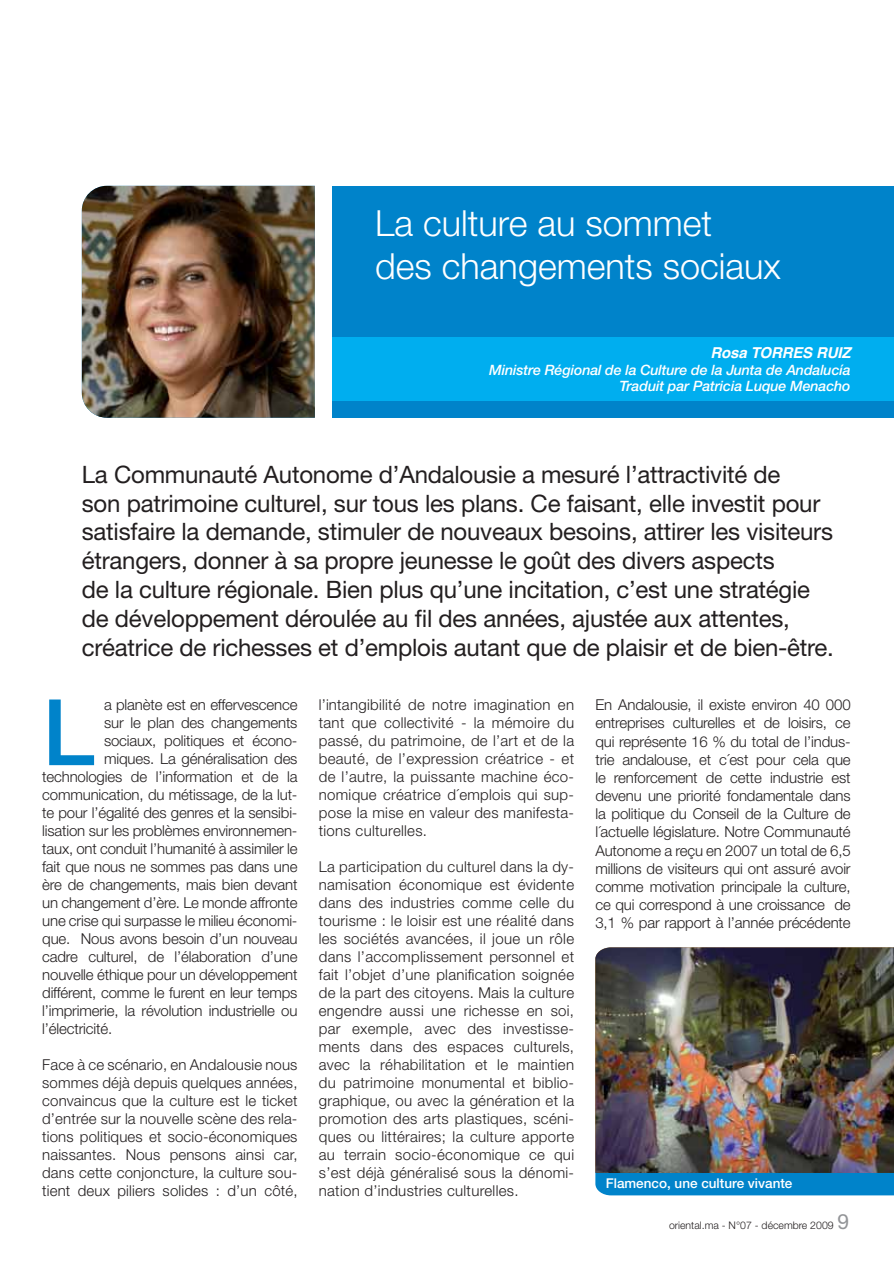
<style>
.page{position:relative;width:894px;height:1264px;background:#fff}
.page>*{position:absolute;margin:0;border:0;box-sizing:border-box;transform-origin:0 0}
.t1{font:500 91.95px "Helvetica Neue";color:#0083ca}
.t2{font:300 36px/43.2px "Helvetica Neue";color:#fff}
.t3{font:24px/28.8px "Helvetica Neue";letter-spacing:-.01em;color:#231f20}
.t4{font:300 15px/18px "Helvetica Neue";letter-spacing:-.01em;color:#231f20;text-align:justify}
.t5{font:italic 700 15px "Helvetica";letter-spacing:-.01em;color:#fff}
.t6{font:italic 500 14.25px/16.5px "Helvetica Neue";letter-spacing:-.01em;color:#fff;text-align:right}
.t7{font:500 13.5px "Helvetica Neue";color:#fff}
.t8{font:300 10.5px "Helvetica Neue";color:#231f20}
.s1{font-weight:400;font-size:21px;color:#939598}
</style>
<div class="page">
<img style="left:82px;top:186px;width:233px;height:232px">
<div style="left:332px;top:186px;width:561px;height:232px;background:#0083ca"></div>
<div style="left:332px;top:337px;width:561px;height:64px;background:#00aeef"></div>
<div style="left:595px;top:1172px;width:298px;height:23px;background:#0083ca"></div>
<img style="left:595px;top:947px;width:298px;height:225px">
<h2 class="t2" style="left:375px;top:206px;width:407px">La culture au sommet<br>des changements sociaux</h2>
<p class="t5" style="left:710px;top:344px;width:142px">Rosa TORRES RUIZ</p>
<p class="t6" style="left:489px;top:363px;width:363px">Ministre Régional de la Culture de la Junta de Andalucía<br>Traduit par Patricia Luque Menacho</p>
<p class="t3" style="left:82px;top:463px;width:753px">La Communauté Autonome d’Andalousie a mesuré l’attractivité de<br>son patrimoine culturel, sur tous les plans. Ce faisant, elle investit pour satisfaire la demande, stimuler de nouveaux besoins, attirer les visiteurs étrangers, donner à sa propre jeunesse le goût des divers aspects<br>de la culture régionale. Bien plus qu’une incitation, c’est une stratégie de développement déroulée au fil des années, ajustée aux attentes, créatrice de richesses et d’emplois autant que de plaisir et de bien-être.</p>
<h1 class="t1" style="left:42px;top:699px;width:54px">L</h1>
<p class="t4" style="left:104px;top:698px;width:195px">a planète est en effervescence</p>
<p class="t4" style="left:104px;top:716px;width:195px">sur le plan des changements</p>
<p class="t4" style="left:104px;top:733px;width:195px">sociaux, politiques et écono-</p>
<p class="t4" style="left:104px;top:751px;width:195px">miques. La généralisation des</p>
<p class="t4" style="left:42px;top:769px;width:257px">technologies de l’information et de la</p>
<p class="t4" style="left:42px;top:787px;width:257px">communication, du métissage, de la lut-</p>
<p class="t4" style="left:42px;top:805px;width:257px">te pour l’égalité des genres et la sensibi-</p>
<p class="t4" style="left:42px;top:823px;width:257px">lisation sur les problèmes environnemen-</p>
<p class="t4" style="left:42px;top:841px;width:257px">taux, ont conduit l’humanité à assimiler le</p>
<p class="t4" style="left:42px;top:859px;width:257px">fait que nous ne sommes pas dans une</p>
<p class="t4" style="left:42px;top:877px;width:257px">ère de changements, mais bien devant</p>
<p class="t4" style="left:42px;top:895px;width:257px">un changement d’ère. Le monde affronte</p>
<p class="t4" style="left:42px;top:913px;width:257px">une crise qui surpasse le milieu économi-</p>
<p class="t4" style="left:42px;top:931px;width:257px">que. Nous avons besoin d’un nouveau</p>
<p class="t4" style="left:42px;top:949px;width:257px">cadre culturel, de l’élaboration d’une</p>
<p class="t4" style="left:42px;top:967px;width:257px">nouvelle éthique pour un développement</p>
<p class="t4" style="left:42px;top:985px;width:257px">différent, comme le furent en leur temps</p>
<p class="t4" style="left:42px;top:1003px;width:257px">l’imprimerie, la révolution industrielle ou</p>
<p class="t4" style="left:42px;top:1021px;width:72px">l’électricité.</p>
<p class="t4" style="left:42px;top:1057px;width:257px">Face à ce scénario, en Andalousie nous sommes déjà depuis quelques années, convaincus que la culture est le ticket d’entrée sur la nouvelle scène des rela&shy;tions politiques et socio-économiques naissantes. Nous pensons ainsi car, dans cette conjoncture, la culture sou&shy;tient deux piliers solides : d’un côté,</p>
<p class="t4" style="left:319px;top:698px;width:257px">l’intangibilité de notre imagination en tant que collectivité - la mémoire du passé, du patrimoine, de l’art et de la beauté, de l’expression créatrice - et de l’autre, la puissante machine éco&shy;nomique créatrice d´emplois qui sup&shy;pose la mise en valeur des manifesta&shy;tions culturelles.</p>
<p class="t4" style="left:319px;top:859px;width:257px">La participation du culturel dans la dy&shy;namisation économique est évidente dans des industries comme celle du tourisme : le loisir est une réalité dans les sociétés avancées, il joue un rôle dans l’accomplissement personnel et fait l’objet d’une planification soignée de la part des citoyens. Mais la culture engendre aussi une richesse en soi, par exemple, avec des investisse&shy;ments dans des espaces culturels, avec la réhabilitation et le maintien du patrimoine monumental et biblio&shy;graphique, ou avec la génération et la promotion des arts plastiques, scéni&shy;ques ou littéraires; la culture apporte au terrain socio-économique ce qui s’est déjà généralisé sous la dénomi&shy;nation d’industries culturelles.</p>
<p class="t4" style="left:595px;top:697px;width:257px">En Andalousie, il existe environ 40 000 entreprises culturelles et de loisirs, ce qui représente 16 % du total de l’indus&shy;trie andalouse, et c´est pour cela que le renforcement de cette industrie est devenu une priorité fondamentale dans la politique du Conseil de la Culture de l´actuelle législature. Notre Communauté Autonome a reçu en 2007 un total de 6,5 millions de visiteurs qui ont assuré avoir comme motivation principale la culture, ce qui correspond à une croissance de 3,1 % par rapport à l’année précédente</p>
<p class="t7" style="left:605px;top:1178px;width:188px">Flamenco, une culture vivante</p>
<p class="t8" style="left:669px;top:1221px;width:181px">oriental.ma - N°07 - décembre 2009 <span class="s1">9</span></p>
</div>
